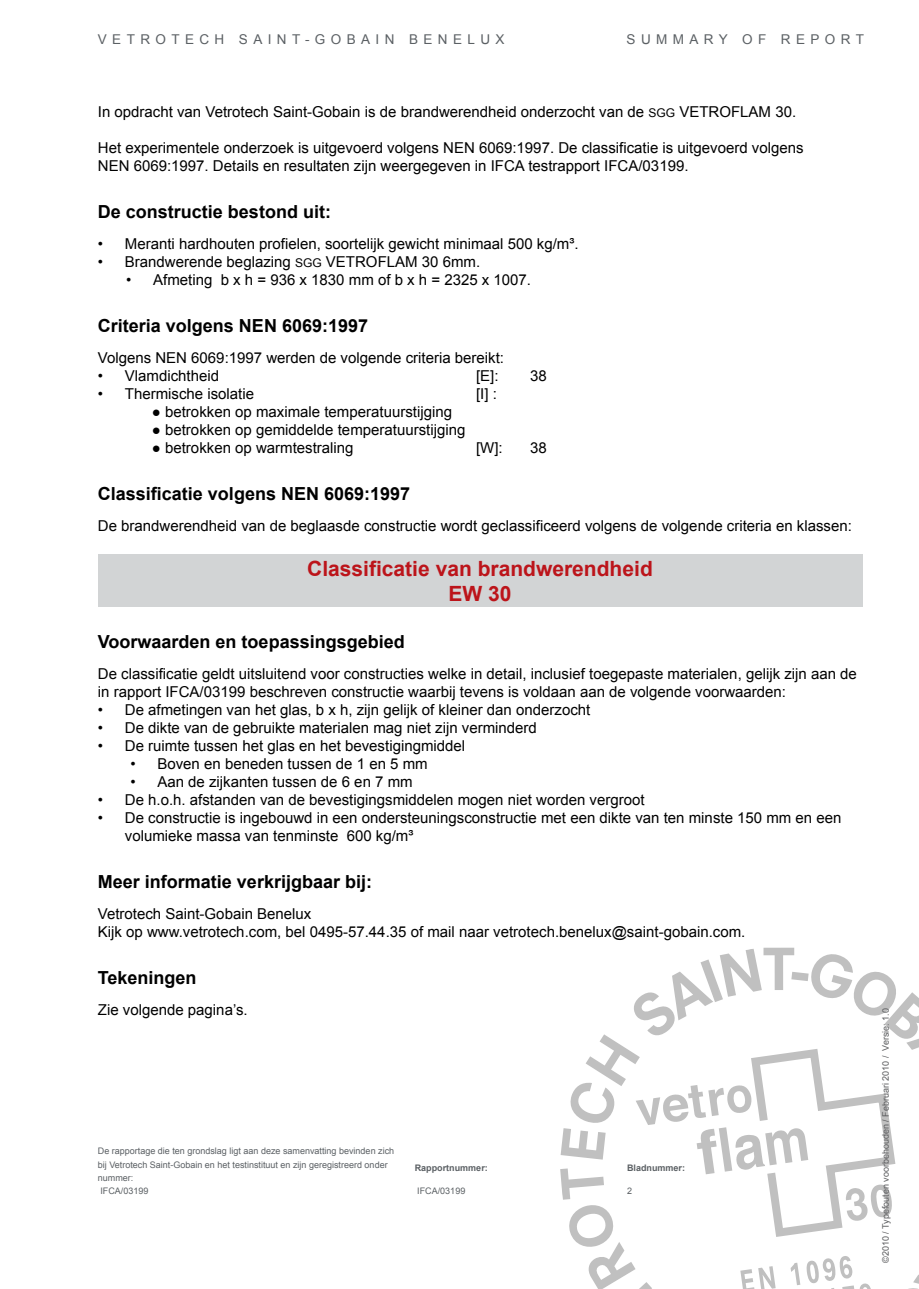
<style>
.page{position:relative;width:919px;height:1289px;background:#fff}
.page>*{position:absolute;margin:0;border:0;box-sizing:border-box;transform-origin:0 0}
.t1{font:700 21px/25.2px "Arial";color:#bc141a;text-align:center}
.t2{font:700 18px "Arial";color:#000}
.t3{font:15px/18px "Arial";color:#000}
.t4{font:13.5px "Arial";letter-spacing:.4em;color:#5b6064}
.t5{font:9px/13.5px "Arial";color:#5b6064}
.t6{font:9px "Arial";color:#5a5b5d}
.t7{font:700 9px "Arial";color:#5b6064}
.s1{font-size:12px}
</style>
<div class="page">
<div style="left:98px;top:554px;width:764px;height:53px;background:#d2d4d5"></div>
<svg style="left:560px;top:947px;width:358px;height:341px"></svg>
<p class="t4" style="left:98px;top:30px;width:408px">VETROTECH SAINT-GOBAIN BENELUX</p>
<p class="t4" style="left:626px;top:30px;width:239px">SUMMARY OF REPORT</p>
<p class="t3" style="left:98px;top:103px;width:699px">In opdracht van Vetrotech Saint-Gobain is de brandwerendheid onderzocht van de <span class="s1">SGG</span> VETROFLAM 30.</p>
<p class="t3" style="left:98px;top:139px;width:707px">Het experimentele onderzoek is uitgevoerd volgens NEN 6069:1997. De classificatie is uitgevoerd volgens<br>NEN 6069:1997. Details en resultaten zijn weergegeven in IFCA testrapport IFCA/03199.</p>
<p class="t2" style="left:98px;top:200px;width:235px">De constructie bestond uit:</p>
<p class="t3" style="left:98px;top:234px;width:482px">• Meranti hardhouten profielen, soortelijk gewicht minimaal 500 kg/m³.</p>
<p class="t3" style="left:98px;top:252px;width:384px">• Brandwerende beglazing <span class="s1">SGG</span> VETROFLAM 30 6mm.</p>
<p class="t3" style="left:126px;top:270px;width:406px">• Afmeting b x h = 936 x 1830 mm of b x h = 2325 x 1007.</p>
<p class="t2" style="left:98px;top:314px;width:272px">Criteria volgens NEN 6069:1997</p>
<p class="t3" style="left:98px;top:348px;width:408px">Volgens NEN 6069:1997 werden de volgende criteria bereikt:</p>
<p class="t3" style="left:98px;top:366px;width:123px">• Vlamdichtheid</p>
<p class="t3" style="left:476px;top:366px;width:24px">[E]:</p>
<p class="t3" style="left:530px;top:366px;width:18px">38</p>
<p class="t3" style="left:98px;top:384px;width:158px">• Thermische isolatie</p>
<p class="t3" style="left:476px;top:384px;width:22px">[I] :</p>
<p class="t3" style="left:152px;top:402px;width:301px">● betrokken op maximale temperatuurstijging</p>
<p class="t3" style="left:152px;top:420px;width:315px">● betrokken op gemiddelde temperatuurstijging</p>
<p class="t3" style="left:152px;top:438px;width:203px">● betrokken op warmtestraling</p>
<p class="t3" style="left:476px;top:438px;width:28px">[W]:</p>
<p class="t3" style="left:530px;top:438px;width:18px">38</p>
<p class="t2" style="left:98px;top:481px;width:314px">Classificatie volgens NEN 6069:1997</p>
<p class="t3" style="left:98px;top:516px;width:755px">De brandwerendheid van de beglaasde constructie wordt geclassificeerd volgens de volgende criteria en klassen:</p>
<h1 class="t1" style="left:307px;top:556px;width:347px">Classificatie van brandwerendheid<br>EW 30</h1>
<p class="t2" style="left:98px;top:630px;width:308px">Voorwaarden en toepassingsgebied</p>
<p class="t3" style="left:98px;top:665px;width:760px">De classificatie geldt uitsluitend voor constructies welke in detail, inclusief toegepaste materialen, gelijk zijn aan de in rapport IFCA/03199 beschreven constructie waarbij tevens is voldaan aan de volgende voorwaarden:</p>
<p class="t3" style="left:98px;top:701px;width:494px">• De afmetingen van het glas, b x h, zijn gelijk of kleiner dan onderzocht</p>
<p class="t3" style="left:98px;top:719px;width:440px">• De dikte van de gebruikte materialen mag niet zijn verminderd</p>
<p class="t3" style="left:98px;top:737px;width:369px">• De ruimte tussen het glas en het bevestigingmiddel</p>
<p class="t3" style="left:130px;top:755px;width:299px">• Boven en beneden tussen de 1 en 5 mm</p>
<p class="t3" style="left:130px;top:773px;width:284px">• Aan de zijkanten tussen de 6 en 7 mm</p>
<p class="t3" style="left:98px;top:791px;width:548px">• De h.o.h. afstanden van de bevestigingsmiddelen mogen niet worden vergroot</p>
<p class="t3" style="left:125px;top:809px;width:718px;text-indent:-27px">• De constructie is ingebouwd in een ondersteuningsconstructie met een dikte van ten minste 150 mm en een volumieke massa van tenminste 600 kg/m³</p>
<p class="t2" style="left:98px;top:870px;width:276px">Meer informatie verkrijgbaar bij:</p>
<p class="t3" style="left:98px;top:904px;width:649px">Vetrotech Saint-Gobain Benelux<br>Kijk op www.vetrotech.com, bel 0495-57.44.35 of mail naar vetrotech.benelux@saint-gobain.com.</p>
<p class="t2" style="left:98px;top:965px;width:100px">Tekeningen</p>
<p class="t3" style="left:98px;top:1000px;width:151px">Zie volgende pagina’s.</p>
<p class="t5" style="left:98px;top:1144px;width:298px">De rapportage die ten grondslag ligt aan deze samenvatting bevinden zich bij Vetrotech Saint-Gobain en het testinstituut en zijn geregistreerd onder nummer:</p>
<p class="t5" style="left:100px;top:1183px;width:50px">IFCA/03199</p>
<p class="t7" style="left:415px;top:1161px;width:74px">Rapportnummer:</p>
<p class="t5" style="left:417px;top:1183px;width:50px">IFCA/03199</p>
<p class="t7" style="left:627px;top:1161px;width:60px">Bladnummer:</p>
<p class="t5" style="left:627px;top:1183px;width:7px">2</p>
<p class="t6" style="left:879px;top:1262px;width:256px;rotate:-90deg">©2010 / Typefouten voorbehouden / Februari 2010 / Versie: 1.0</p>
</div>
